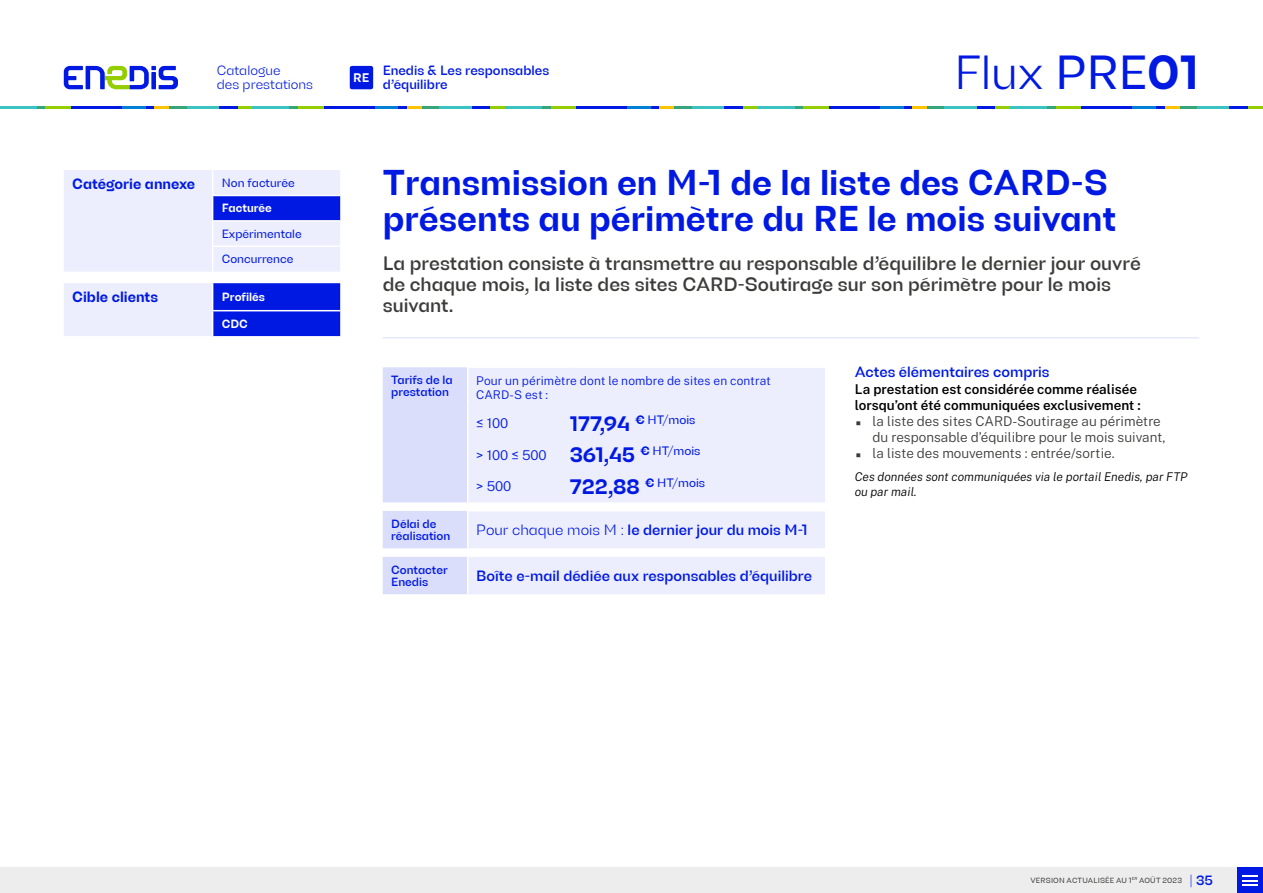
<style>
.page{position:relative;width:1263px;height:893px;background:#fff}
.page>*{position:absolute;margin:0;border:0;box-sizing:border-box;transform-origin:0 0}
.PRÉAMBULE{font:300 48px "Enedis";color:#0019e2}
.PRÉAMBULE-2{font:700 36px/36px "Enedis";color:#0019e2}
.a_Description{font:500 19.5px/21px "Enedis";color:#3c3c3b}
.t1{font:700 19.5px "Enedis";color:#fff;scale:3 1}
.description-b{font:500 15px "Enedis";color:#0019e2}
.description-b-2{font:700 15px "Enedis";color:#0019e2}
.t2{font:300 13.5px/16.2px "Public Sans";color:#3c3c3b}
.description-b-3{font:600 13.5px/16.2px "Public Sans";color:#000}
.t3{font:500 13.5px/14.1px "Enedis";color:#0019e2}
.t4{font:300 13.5px/14.1px "Enedis";color:#0019e2}
.description-b-4{font:300 13.5px "Public Sans";letter-spacing:-.005em;color:#0019e2}
.t5{font:700 12.6px "Enedis";color:#fff}
.description-b-5{font:12.3px "Enedis";color:#0019e2}
.description-b-6{font:italic 300 12px/14.4px "Public Sans";color:#000}
.description-b-7{font:500 12px/12px "Enedis";color:#0019e2}
.Actes_entrée{font:300 12px/14.4px "Public Sans";letter-spacing:.01em;color:#0019e2}
.t6{font:12px "Enedis";color:#0019e2}
.t7{font:700 12px "Enedis";color:#fff}
.t8{font:7.5px "Enedis";letter-spacing:.025em;color:#3c3c3b}
.s1{font-weight:400}
.s2{font-weight:700}
.s3{font-weight:700;font-size:21px}
.s4{font-weight:300}
.s5{font-weight:100}
</style>
<div class="page">
<svg style="left:64px;top:66px;width:114px;height:23px"></svg>
<svg style="left:37px;top:106px;width:8px;height:3px"></svg>
<hr style="left:45px;top:106px;width:26px;height:3px;background:#94ce00">
<hr style="left:169px;top:106px;width:18px;height:3px;background:#36a57b">
<svg style="left:146px;top:106px;width:8px;height:3px"></svg>
<hr style="left:154px;top:106px;width:15px;height:3px;background:#ffc400">
<hr style="left:122px;top:106px;width:24px;height:3px;background:#0081d6">
<hr style="left:187px;top:106px;width:32px;height:3px;background:#3bc3c4">
<hr style="left:219px;top:106px;width:19px;height:3px;background:#0019e2">
<hr style="left:238px;top:106px;width:15px;height:3px;background:#94ce00">
<hr style="left:71px;top:106px;width:51px;height:3px;background:#0019e2">
<hr style="left:0;top:106px;width:37px;height:3px;background:#3bc3c4">
<svg style="left:289px;top:106px;width:9px;height:3px"></svg>
<hr style="left:298px;top:106px;width:26px;height:3px;background:#94ce00">
<hr style="left:422px;top:106px;width:17px;height:3px;background:#36a57b">
<svg style="left:398px;top:106px;width:9px;height:3px"></svg>
<hr style="left:407px;top:106px;width:15px;height:3px;background:#ffc400">
<hr style="left:374px;top:106px;width:24px;height:3px;background:#0081d6">
<hr style="left:439px;top:106px;width:33px;height:3px;background:#3bc3c4">
<hr style="left:472px;top:106px;width:18px;height:3px;background:#0019e2">
<hr style="left:490px;top:106px;width:15px;height:3px;background:#94ce00">
<hr style="left:324px;top:106px;width:50px;height:3px;background:#0019e2">
<hr style="left:253px;top:106px;width:36px;height:3px;background:#3bc3c4">
<svg style="left:542px;top:106px;width:9px;height:3px"></svg>
<hr style="left:551px;top:106px;width:25px;height:3px;background:#94ce00">
<hr style="left:674px;top:106px;width:18px;height:3px;background:#36a57b">
<svg style="left:651px;top:106px;width:8px;height:3px"></svg>
<hr style="left:659px;top:106px;width:15px;height:3px;background:#ffc400">
<hr style="left:627px;top:106px;width:24px;height:3px;background:#0081d6">
<hr style="left:692px;top:106px;width:32px;height:3px;background:#3bc3c4">
<hr style="left:724px;top:106px;width:19px;height:3px;background:#0019e2">
<hr style="left:743px;top:106px;width:15px;height:3px;background:#94ce00">
<hr style="left:576px;top:106px;width:51px;height:3px;background:#0019e2">
<hr style="left:505px;top:106px;width:37px;height:3px;background:#3bc3c4">
<svg style="left:794px;top:106px;width:9px;height:3px"></svg>
<hr style="left:803px;top:106px;width:26px;height:3px;background:#94ce00">
<hr style="left:927px;top:106px;width:18px;height:3px;background:#36a57b">
<svg style="left:903px;top:106px;width:9px;height:3px"></svg>
<hr style="left:912px;top:106px;width:15px;height:3px;background:#ffc400">
<hr style="left:880px;top:106px;width:23px;height:3px;background:#0081d6">
<hr style="left:945px;top:106px;width:32px;height:3px;background:#3bc3c4">
<hr style="left:977px;top:106px;width:18px;height:3px;background:#0019e2">
<hr style="left:995px;top:106px;width:15px;height:3px;background:#94ce00">
<hr style="left:829px;top:106px;width:51px;height:3px;background:#0019e2">
<hr style="left:758px;top:106px;width:36px;height:3px;background:#3bc3c4">
<svg style="left:1047px;top:106px;width:9px;height:3px"></svg>
<hr style="left:1056px;top:106px;width:25px;height:3px;background:#94ce00">
<hr style="left:1179px;top:106px;width:18px;height:3px;background:#36a57b">
<svg style="left:1156px;top:106px;width:9px;height:3px"></svg>
<hr style="left:1165px;top:106px;width:14px;height:3px;background:#ffc400">
<hr style="left:1132px;top:106px;width:24px;height:3px;background:#0081d6">
<hr style="left:1197px;top:106px;width:32px;height:3px;background:#3bc3c4">
<hr style="left:1229px;top:106px;width:19px;height:3px;background:#0019e2">
<hr style="left:1248px;top:106px;width:15px;height:3px;background:#94ce00">
<hr style="left:1081px;top:106px;width:51px;height:3px;background:#0019e2">
<hr style="left:1010px;top:106px;width:37px;height:3px;background:#3bc3c4">
<div style="left:0;top:867px;width:1263px;height:26px;background:#ededed"></div>
<div style="left:1237px;top:867px;width:26px;height:26px;background:#0019e2"></div>
<div style="left:350px;top:66px;width:23px;height:23px;background:#0019e2;border-radius:2px"></div>
<hr style="left:383px;top:337px;width:442px;height:1px;background:#dbdefb">
<hr style="left:825px;top:337px;width:374px;height:1px;background:#dbdefb">
<svg style="left:468px;top:368px;width:357px;height:226px;background:#edeefd"></svg>
<hr style="left:468px;top:511px;width:102px;height:1px;background:#fff">
<hr style="left:570px;top:511px;width:255px;height:1px;background:#fff">
<svg style="left:383px;top:367px;width:84px;height:227px;background:#dde0fb"></svg>
<div style="left:64px;top:170px;width:148px;height:166px;background:#ecedfd"></div>
<svg style="left:212px;top:170px;width:128px;height:166px;background:#8490f1"></svg>
<p class="t4" style="left:217px;top:63px;width:98px">Catalogue<br>des prestations</p>
<p class="description-b-2" style="left:72px;top:175px;width:124px">Catégorie annexe</p>
<p class="t6" style="left:222px;top:176px;width:74px">Non facturée</p>
<p class="t7" style="left:222px;top:201px;width:52px">Facturée</p>
<p class="t6" style="left:222px;top:227px;width:81px">Expérimentale</p>
<p class="t6" style="left:222px;top:252px;width:73px">Concurrence</p>
<p class="description-b-2" style="left:72px;top:288px;width:87px">Cible clients</p>
<p class="t7" style="left:222px;top:290px;width:45px">Profilés</p>
<p class="t7" style="left:222px;top:317px;width:28px">CDC</p>
<p class="t5" style="left:353px;top:70px;width:18px">RE</p>
<p class="t3" style="left:383px;top:64px;width:168px">Enedis &amp; Les responsables d’équilibre</p>
<p class="PRÉAMBULE" style="left:954px;top:45px;width:247px">Flux <span class="s1">PRE</span><span class="s2">01</span></p>
<p class="PRÉAMBULE-2" style="left:383px;top:165px;width:735px">Transmission en M-1 de la liste des CARD-S présents au périmètre du RE le mois suivant</p>
<p class="a_Description" style="left:383px;top:253px;width:760px">La prestation consiste à transmettre au responsable d’équilibre le dernier jour ouvré de chaque mois, la liste des sites CARD-Soutirage sur son périmètre pour le mois suivant.</p>
<p class="description-b-7" style="left:391px;top:374px;width:63px">Tarifs de la</p>
<p class="description-b-7" style="left:391px;top:386px;width:59px">prestation</p>
<p class="Actes_entrée" style="left:476px;top:372px;width:296px">Pour un périmètre dont le nombre de sites en contrat<br>CARD-S est :</p>
<p class="description-b-4" style="left:476px;top:413px;width:34px">≤ 100</p>
<p class="description-b-5" style="left:570px;top:412px;width:127px"><span class="s3">177,94</span> <span class="s2">€</span> HT/mois</p>
<p class="description-b-4" style="left:476px;top:445px;width:72px">&gt; 100 ≤ 500</p>
<p class="description-b-5" style="left:570px;top:444px;width:132px"><span class="s3">361,45</span> <span class="s2">€</span> HT/mois</p>
<p class="description-b-4" style="left:476px;top:477px;width:37px">&gt; 500</p>
<p class="description-b-5" style="left:570px;top:476px;width:137px"><span class="s3">722,88</span> <span class="s2">€</span> HT/mois</p>
<p class="description-b-7" style="left:391px;top:518px;width:61px">Délai de réalisation</p>
<p class="description-b" style="left:476px;top:521px;width:333px"><span class="s4">Pour chaque mois M :</span> le dernier jour du mois M-1</p>
<p class="description-b-7" style="left:391px;top:564px;width:58px">Contacter</p>
<p class="description-b-7" style="left:391px;top:576px;width:38px">Enedis</p>
<p class="description-b" style="left:476px;top:567px;width:337px">Boîte e-mail dédiée aux responsables d’équilibre</p>
<p class="description-b" style="left:855px;top:364px;width:196px">Actes élémentaires compris</p>
<p class="description-b-3" style="left:855px;top:380px;width:288px">La prestation est considérée comme réalisée lorsqu’ont été communiquées exclusivement :</p>
<p class="t2" style="left:873px;top:412px;width:294px;text-indent:-18px">◾◾ la liste des sites CARD-Soutirage au périmètre du responsable d’équilibre pour le mois suivant,</p>
<p class="t2" style="left:855px;top:445px;width:261px">◾◾ la liste des mouvements : entrée/sortie.</p>
<p class="description-b-6" style="left:855px;top:469px;width:334px">Ces données sont communiquées via le portail Enedis, par FTP ou par mail.</p>
<p class="t3" style="left:1189px;top:873px;width:25px"><span class="s5">|</span> 35</p>
<p class="t8" style="left:1030px;top:876px;width:153px">VERSION ACTUALISÉE AU 1<sup>ER</sup> AOÛT 2023</p>
<p class="t1" style="left:1240px;top:869px;width:9px">---</p>
</div>
